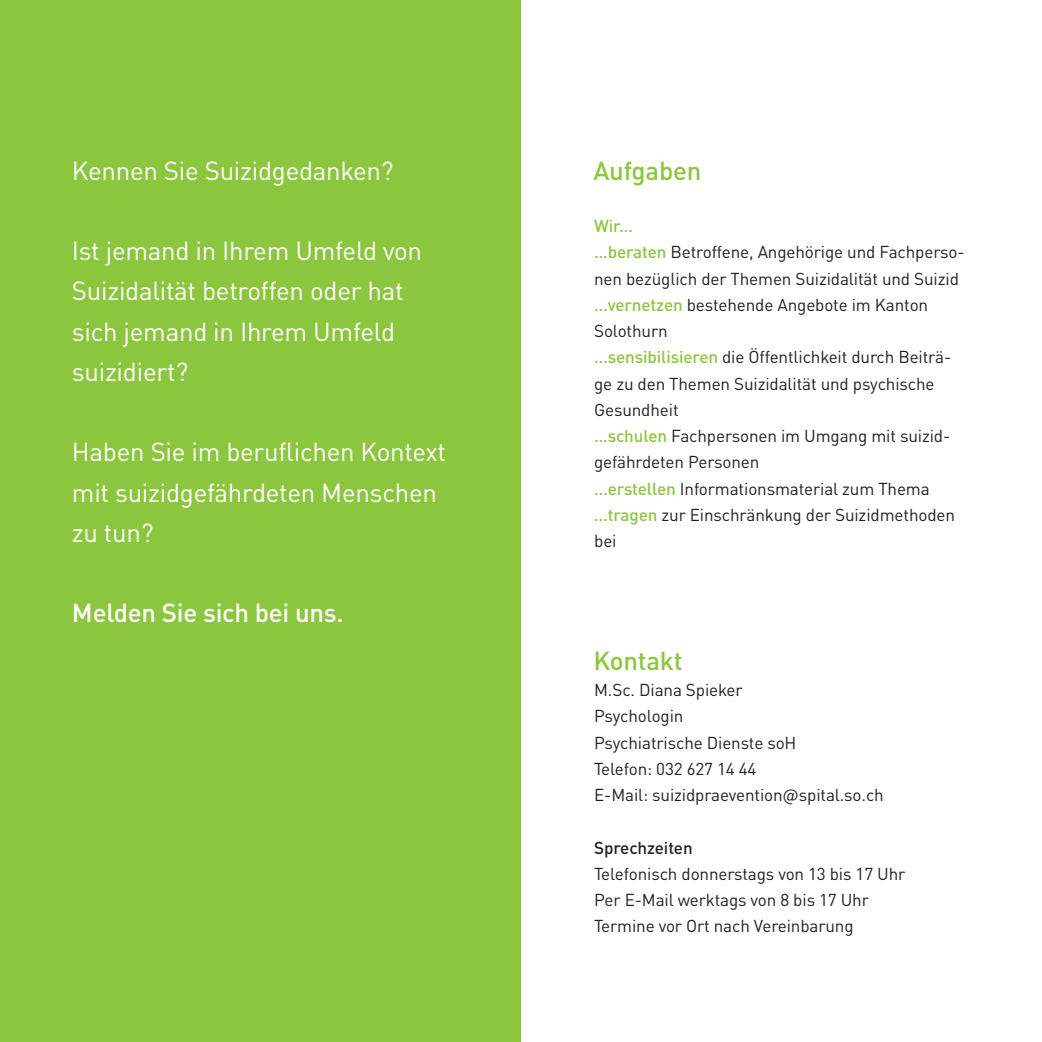
<style>
.page{position:relative;width:1042px;height:1042px;background:#fff}
.page>*{position:absolute;margin:0;border:0;box-sizing:border-box;transform-origin:0 0}
.t1{font:25.9px/40.2px "DINOT";letter-spacing:-.01em;color:#fff}
.t2{font:500 25.9px "DINOT";letter-spacing:-.01em;color:#fff}
.t3{font:500 25.9px "DINOT";letter-spacing:-.01em;color:#8bc63e}
.t4{font:17.15px/26.2px "DINOT";letter-spacing:-.01em;color:#231f20}
.t5{font:500 17.15px "DINOT";letter-spacing:-.01em;color:#231f20}
.s1{font-weight:500;color:#8bc63e}
</style>
<div class="page">
<div style="left:0;top:0;width:521px;height:1042px;background:#8bc63e"></div>
<h1 class="t1" style="left:72px;top:148px;width:323px">Kennen Sie Suizidgedanken?</h1>
<h1 class="t1" style="left:72px;top:229px;width:352px">Ist jemand in Ihrem Umfeld von<br>Suizidalität betroffen oder hat sich jemand in Ihrem Umfeld suizidiert?</h1>
<h1 class="t1" style="left:72px;top:430px;width:375px">Haben Sie im beruflichen Kontext mit suizidgefährdeten Menschen zu tun?</h1>
<h1 class="t2" style="left:72px;top:593px;width:273px">Melden Sie sich bei uns.</h1>
<h1 class="t3" style="left:593px;top:150px;width:110px">Aufgaben</h1>
<p class="t4" style="left:594px;top:212px;width:372px"><span class="s1">Wir…<br>…beraten</span> Betroffene, Angehörige und Fachperso&shy;nen bezüglich der Themen Suizidalität und Suizid <span class="s1">…vernetzen</span> bestehende Angebote im Kanton Solothurn<br><span class="s1">…sensibilisieren</span> die Öffentlichkeit durch Beiträ&shy;ge zu den Themen Suizidalität und psychische Gesundheit<br><span class="s1">…schulen</span> Fachpersonen im Umgang mit suizid&shy;gefährdeten Personen<br><span class="s1">…erstellen</span> Informationsmaterial zum Thema <span class="s1">…tragen</span> zur Einschränkung der Suizidmethoden bei</p>
<h1 class="t3" style="left:593px;top:640px;width:91px">Kontakt</h1>
<p class="t4" style="left:594px;top:675px;width:291px">M.Sc. Diana Spieker<br>Psychologin<br>Psychiatrische Dienste soH<br>Telefon: 032 627 14 44<br>E-Mail: suizidpraevention@spital.so.ch</p>
<p class="t5" style="left:594px;top:834px;width:100px">Sprechzeiten</p>
<p class="t4" style="left:594px;top:859px;width:313px">Telefonisch donnerstags von 13 bis 17 Uhr<br>Per E-Mail werktags von 8 bis 17 Uhr<br>Termine vor Ort nach Vereinbarung</p>
</div>
